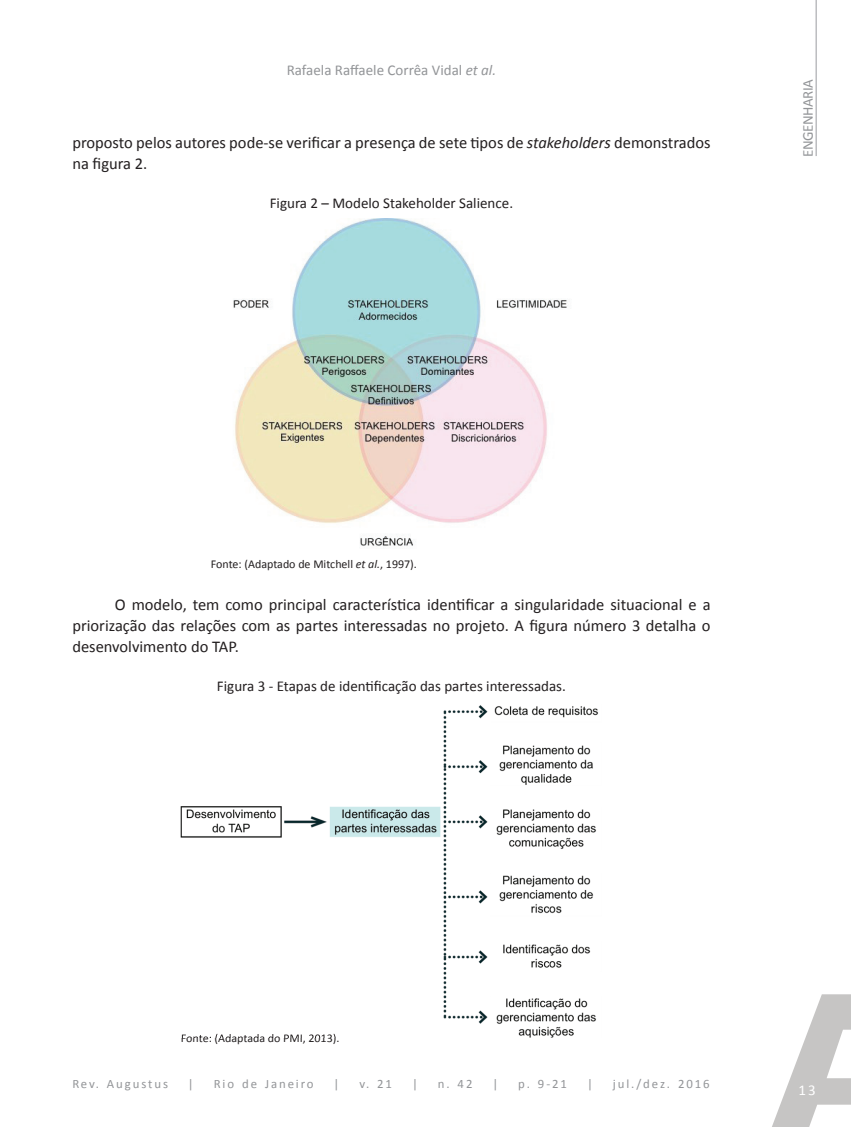
<style>
.page{position:relative;width:851px;height:1127px;background:#fff}
.page>*{position:absolute;margin:0;border:0;box-sizing:border-box;transform-origin:0 0}
.t1{font:16.5px/21px "Calibri";color:#231f20}
.t2{font:15px "Calibri";color:#231f20}
.t3{font:15px "Calibri";letter-spacing:-.005em;color:#939598}
.t4{font:15px "Calibri";letter-spacing:-.03em;color:#939598}
.t5{font:15px "Calibri";color:#fff}
.t6{font:12.75px "Calibri";letter-spacing:.15em;color:#939598}
.t7{font:12px "Calibri";color:#231f20}
.s1{font-style:italic}
</style>
<div class="page">
<svg style="left:772px;top:994px;width:78px;height:133px"></svg>
<hr style="left:815px;top:0;width:1px;height:156px;background:#bcbdc0">
<img style="left:233px;top:219px;width:334px;height:327px">
<img style="left:181px;top:705px;width:417px;height:332px">
<img style="left:181px;top:1034px;width:157px;height:3px">
<p class="t3" style="left:287px;top:61px;width:211px">rafaela raffaele Corrêa Vidal <span class="s1">et al.</span></p>
<p class="t1" style="left:72px;top:133px;width:639px">proposto pelos autores pode-se verificar a presença de sete tipos de <span class="s1">stakeholders</span> demonstrados na figura 2.</p>
<p class="t2" style="left:270px;top:194px;width:245px">Figura 2 – Modelo Stakeholder Salience.</p>
<p class="t4" style="left:798px;top:157px;width:80px;rotate:-90deg">ENGENhArIA</p>
<p class="t7" style="left:211px;top:556px;width:208px">Fonte: (Adaptado de Mitchell <span class="s1">et al.</span>, 1997).</p>
<p class="t1" style="left:72px;top:594px;width:639px;text-align:justify;text-indent:43px">o modelo, tem como principal característica identificar a singularidade situacional e a priorização das relações com as partes interessadas no projeto. A figura número 3 detalha o desenvolvimento do TAP.</p>
<p class="t2" style="left:217px;top:676px;width:350px">figura 3 - Etapas de identificação das partes interessadas.</p>
<p class="t7" style="left:181px;top:1030px;width:160px">Fonte: (Adaptada do PMI, 2013).</p>
<p class="t6" style="left:72px;top:1075px;width:97px">Rev. Augustus</p>
<p class="t6" style="left:188px;top:1075px;width:7px">|</p>
<p class="t6" style="left:214px;top:1075px;width:101px">Rio de Janeiro</p>
<p class="t6" style="left:333px;top:1075px;width:7px">|</p>
<p class="t6" style="left:359px;top:1075px;width:34px">v. 21</p>
<p class="t6" style="left:412px;top:1075px;width:7px">|</p>
<p class="t6" style="left:438px;top:1075px;width:36px">n. 42</p>
<p class="t6" style="left:492px;top:1075px;width:7px">|</p>
<p class="t6" style="left:518px;top:1075px;width:50px">p. 9-21</p>
<p class="t6" style="left:587px;top:1075px;width:7px">|</p>
<p class="t6" style="left:612px;top:1075px;width:98px">jul./dez. 2016</p>
<p class="t5" style="left:798px;top:1080px;width:19px">13</p>
</div>
